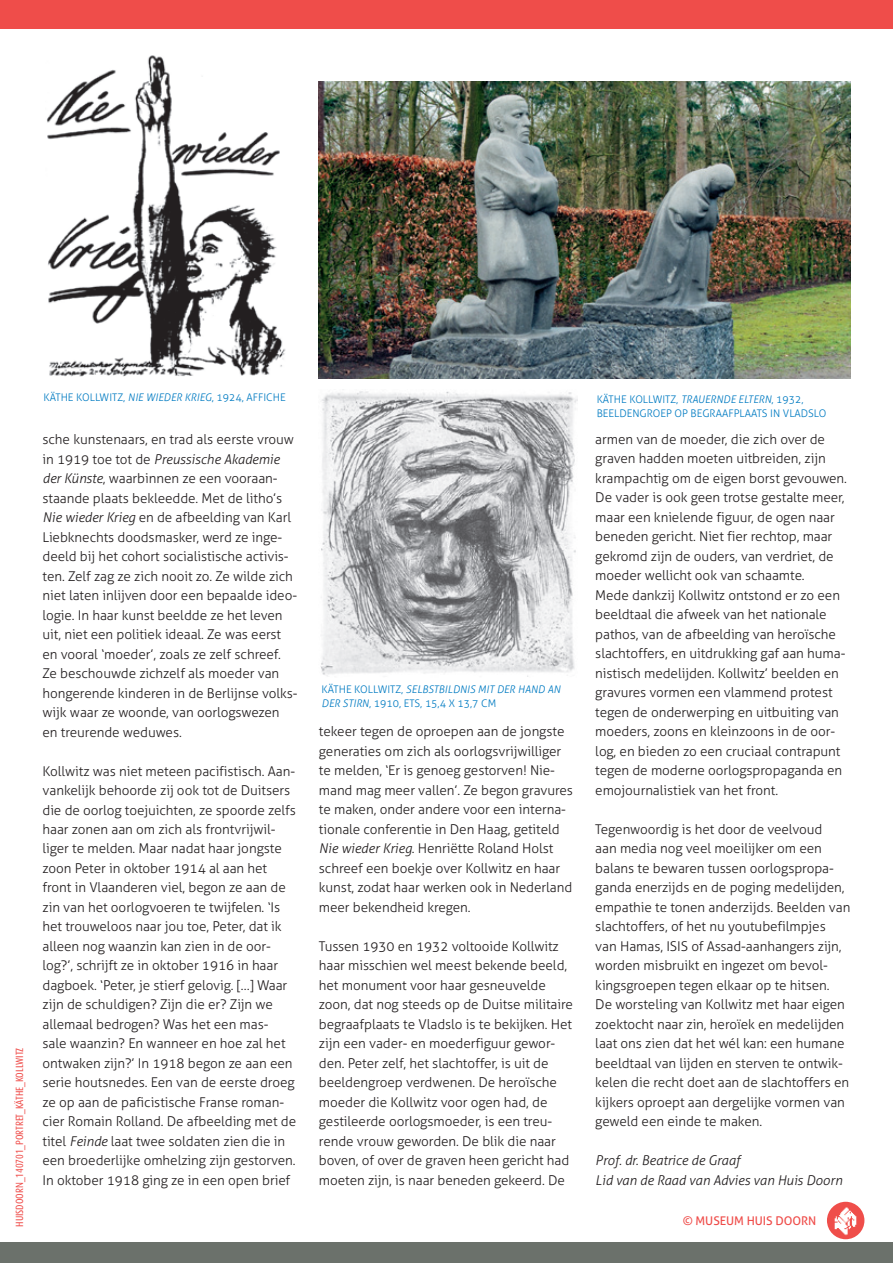
<style>
.page{position:relative;width:893px;height:1263px;background:#fff}
.page>*{position:absolute;margin:0;border:0;box-sizing:border-box;transform-origin:0 0}
.t1{font:300 13.5px/19.5px "Aller";letter-spacing:-.005em;color:#231f20}
.t2{font:italic 300 13.5px/19.5px "Aller";letter-spacing:-.005em;color:#231f20}
.t3{font:12px "Aller";letter-spacing:-.005em;color:#ef4d4a}
.t4{font:300 10.5px "Aller";color:#007bc2}
.t5{font:italic 300 10.5px "Aller";color:#007bc2}
.t6{font:10.5px "Dax Condensed";letter-spacing:-.005em;color:#ef4d4a}
.s1{font-style:normal}
.s2{font-style:italic}
</style>
<div class="page">
<div style="left:0;top:1242px;width:893px;height:21px;background:#6b716b"></div>
<div style="left:0;top:0;width:893px;height:28px;background:#ef4d4a"></div>
<img style="left:319px;top:81px;width:531px;height:297px">
<img style="left:320px;top:389px;width:257px;height:288px">
<img style="left:47px;top:55px;width:239px;height:322px">
<img style="left:827px;top:1202px;width:37px;height:37px;border-radius:19px">
<p class="t6" style="left:14px;top:1227px;width:181px;rotate:-90deg">HUISDOORN_140701_PORTRET_KÄTHE_KOLLWITZ</p>
<p class="t4" style="left:44px;top:391px;width:19px">Käthe</p>
<p class="t4" style="left:76px;top:391px;width:31px">Ko llwitz</p>
<p class="t5" style="left:123px;top:391px;width:129px"><span class="s1">,</span> nie wieder krieg<span class="s1">, 1924, affi</span></p>
<p class="t4" style="left:266px;top:391px;width:14px">che</p>
<p class="t4" style="left:597px;top:393px;width:19px">Käthe</p>
<p class="t4" style="left:629px;top:393px;width:31px">Ko llwitz</p>
<p class="t5" style="left:676px;top:393px;width:129px"><span class="s1">,</span> trauernde eltern<span class="s1">, 1932,</span></p>
<p class="t4" style="left:597px;top:407px;width:31px">beeldengroep</p>
<p class="t4" style="left:674px;top:407px;width:23px">op begraafp</p>
<p class="t4" style="left:739px;top:407px;width:12px">laats</p>
<p class="t4" style="left:770px;top:407px;width:32px">in vlads</p>
<p class="t4" style="left:814px;top:407px;width:12px">lo</p>
<p class="t1" style="left:43px;top:429px;width:257px">sche kunstenaars, en trad als eerste vrouw in 1919 toe tot de <span class="s2">Preussische Akademie der Künste</span>, waarbinnen ze een vooraan&shy;staande plaats bekleedde. Met de litho’s <span class="s2">Nie wieder Krieg</span> en de afbeelding van Karl Liebknechts doodsmasker, werd ze inge&shy;deeld bij het cohort socialistische activis&shy;ten. Zelf zag ze zich nooit zo. Ze wilde zich niet laten inlijven door een bepaalde ideo&shy;logie. In haar kunst beeldde ze het leven uit, niet een politiek ideaal. Ze was eerst en vooral ‘moeder’, zoals ze zelf schreef.<br>Ze beschouwde zichzelf als moeder van hongerende kinderen in de Berlijnse volks&shy;wijk waar ze woonde, van oorlogswezen en treurende weduwes.</p>
<p class="t1" style="left:43px;top:761px;width:255px">Kollwitz was niet meteen pacifistisch. Aan&shy;vankelijk behoorde zij ook tot de Duitsers die de oorlog toejuichten, ze spoorde zelfs haar zonen aan om zich als frontvrijwil&shy;liger te melden. Maar nadat haar jongste zoon Peter in oktober 1914 al aan het front in Vlaanderen viel, begon ze aan de zin van het oorlogvoeren te twijfelen. ‘Is het trouweloos naar jou toe, Peter, dat ik alleen nog waanzin kan zien in de oor&shy;log?’, schrijft ze in oktober 1916 in haar dagboek. ‘Peter, je stierf gelovig. […] Waar zijn de schuldigen? Zijn die er? Zijn we allemaal bedrogen? Was het een mas-<br>sale waanzin? En wanneer en hoe zal het ontwaken zijn?’ In 1918 begon ze aan een serie houtsnedes. Een van de eerste droeg ze op aan de paficistische Franse roman&shy;cier Romain Rolland. De afbeelding met de titel <span class="s2">Feinde</span> laat twee soldaten zien die in een broederlijke omhelzing zijn gestorven.<br>In oktober 1918 ging ze in een open brief</p>
<p class="t4" style="left:322px;top:683px;width:19px">Käthe</p>
<p class="t4" style="left:354px;top:683px;width:31px">Ko llwitz</p>
<p class="t5" style="left:401px;top:683px;width:23px"><span class="s1">,</span> Selbstb</p>
<p class="t5" style="left:445px;top:683px;width:11px">ildn</p>
<p class="t5" style="left:467px;top:683px;width:66px">is mit der Hand</p>
<p class="t5" style="left:547px;top:683px;width:8px">an</p>
<p class="t4" style="left:322px;top:697px;width:174px"><span class="s2">der Stirn</span>, 1910, ets, 15,4 x 13,7 cm</p>
<p class="t1" style="left:319px;top:722px;width:256px">tekeer tegen de oproepen aan de jongste generaties om zich als oorlogsvrijwilliger te melden, ‘Er is genoeg gestorven! Nie&shy;mand mag meer vallen’. Ze begon gravures te maken, onder andere voor een interna&shy;tionale conferentie in Den Haag, getiteld <span class="s2">Nie wieder Krieg</span>. Henriëtte Roland Holst schreef een boekje over Kollwitz en haar kunst, zodat haar werken ook in Nederland meer bekendheid kregen.</p>
<p class="t1" style="left:319px;top:936px;width:256px">Tussen 1930 en 1932 voltooide Kollwitz haar misschien wel meest bekende beeld, het monument voor haar gesneuvelde zoon, dat nog steeds op de Duitse militaire begraafplaats te Vladslo is te bekijken. Het zijn een vader- en moederfiguur gewor&shy;den. Peter zelf, het slachtoffer, is uit de beeldengroep verdwenen. De heroïsche moeder die Kollwitz voor ogen had, de gestileerde oorlogsmoeder, is een treu&shy;rende vrouw geworden. De blik die naar boven, of over de graven heen gericht had moeten zijn, is naar beneden gekeerd. De</p>
<p class="t1" style="left:595px;top:429px;width:253px">armen van de moeder, die zich over de graven hadden moeten uitbreiden, zijn krampachtig om de eigen borst gevouwen.<br>De vader is ook geen trotse gestalte meer, maar een knielende figuur, de ogen naar beneden gericht. Niet fier rechtop, maar gekromd zijn de ouders, van verdriet, de moeder wellicht ook van schaamte.<br>Mede dankzij Kollwitz ontstond er zo een beeldtaal die afweek van het nationale pathos, van de afbeelding van heroïsche slachtoffers, en uitdrukking gaf aan huma&shy;nistisch medelijden. Kollwitz’ beelden en gravures vormen een vlammend protest tegen de onderwerping en uitbuiting van moeders, zoons en kleinzoons in de oor&shy;log, en bieden zo een cruciaal contrapunt tegen de moderne oorlogspropaganda en emojournalistiek van het front.</p>
<p class="t1" style="left:595px;top:819px;width:257px">Tegenwoordig is het door de veelvoud<br>aan media nog veel moeilijker om een balans te bewaren tussen oorlogspropa&shy;ganda enerzijds en de poging medelijden, empathie te tonen anderzijds. Beelden van slachtoffers, of het nu youtubefilmpjes van Hamas, ISIS of Assad-aanhangers zijn, worden misbruikt en ingezet om bevol&shy;kingsgroepen tegen elkaar op te hitsen.<br>De worsteling van Kollwitz met haar eigen zoektocht naar zin, heroïek en medelijden laat ons zien dat het wél kan: een humane beeldtaal van lijden en sterven te ontwik&shy;kelen die recht doet aan de slachtoffers en kijkers oproept aan dergelijke vormen van geweld een einde te maken.</p>
<p class="t2" style="left:595px;top:1150px;width:249px">Prof. dr. Beatrice de Graaf<br>Lid van de Raad van Advies van Huis Doorn</p>
<p class="t3" style="left:683px;top:1213px;width:135px">© MUSEUM HU IS DOORN</p>
</div>
